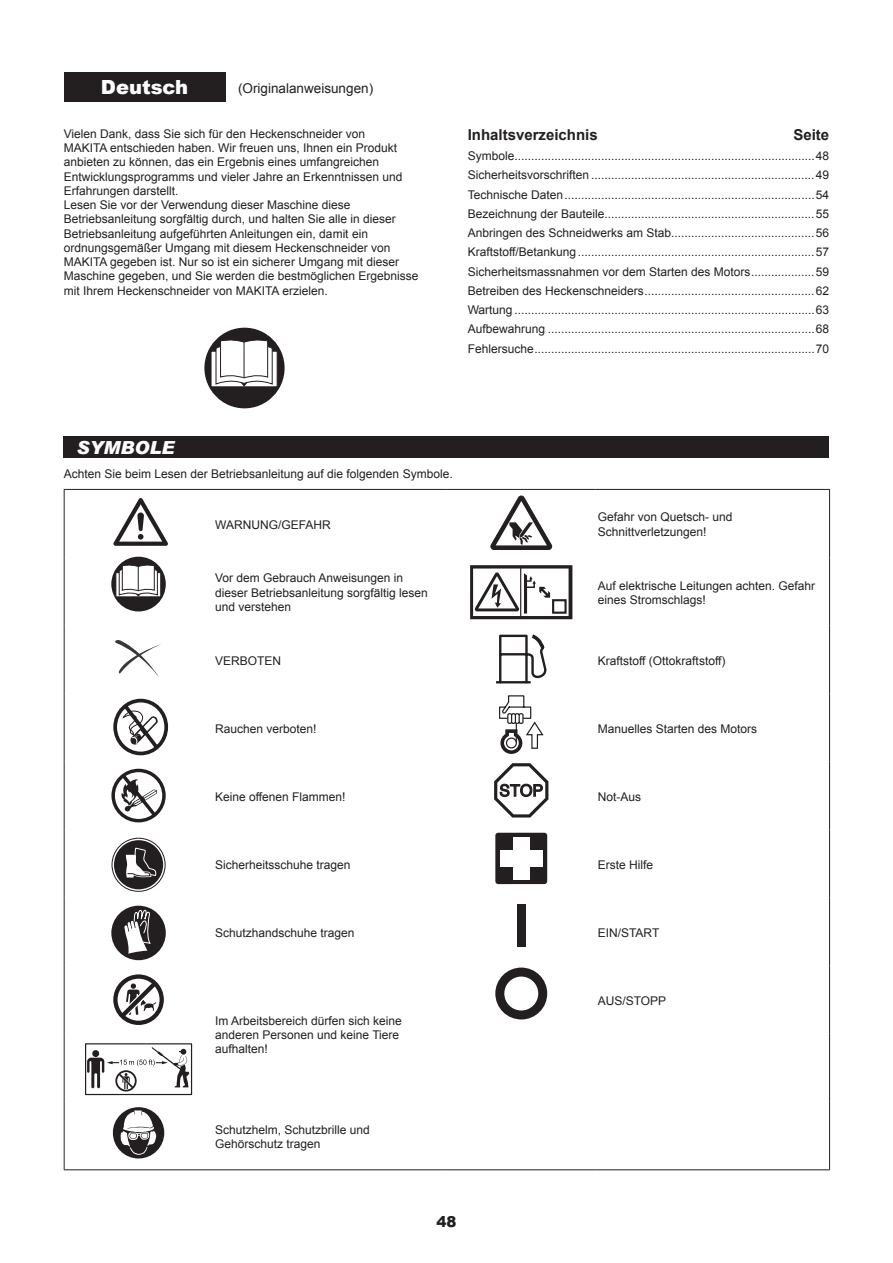
<style>
.page{position:relative;width:893px;height:1263px;background:#fff}
.page>*{position:absolute;margin:0;border:0;box-sizing:border-box;transform-origin:0 0}
.t1{font:900 19.5px "Arial";color:#fff}
.t2{font:italic 900 18px "Arial";color:#fff}
.t3{font:700 15px "Arial";color:#231f20}
.t4{font:900 15px "Arial";color:#231f20}
.t5{font:13.5px "Arial";color:#231f20}
.t6{font:12px/14.2px "Arial";color:#231f20}
</style>
<div class="page">
<div style="left:204px;top:328px;width:81px;height:80px;background:#231f20;border-radius:50%"></div>
<svg style="left:210px;top:338px;width:68px;height:49px;background:#cccbcc"></svg>
<hr style="left:244px;top:342px;width:1px;height:36px;background:#231f20">
<div style="left:64px;top:72px;width:161px;height:30px;background:#231f20"></div>
<div style="left:64px;top:436px;width:765px;height:21px;background:#231f20"></div>
<hr style="left:64px;top:489px;width:149px;height:1px;background:#231f20">
<hr style="left:64px;top:490px;width:1px;height:67px;background:#231f20">
<hr style="left:213px;top:489px;width:234px;height:1px;background:#231f20">
<hr style="left:447px;top:489px;width:149px;height:1px;background:#231f20">
<hr style="left:596px;top:489px;width:234px;height:1px;background:#231f20">
<hr style="left:829px;top:490px;width:1px;height:67px;background:#231f20">
<hr style="left:64px;top:557px;width:1px;height:68px;background:#231f20">
<hr style="left:829px;top:557px;width:1px;height:68px;background:#231f20">
<hr style="left:64px;top:625px;width:1px;height:68px;background:#231f20">
<hr style="left:829px;top:625px;width:1px;height:68px;background:#231f20">
<hr style="left:64px;top:693px;width:1px;height:68px;background:#231f20">
<hr style="left:829px;top:693px;width:1px;height:68px;background:#231f20">
<hr style="left:64px;top:761px;width:1px;height:69px;background:#231f20">
<hr style="left:829px;top:761px;width:1px;height:69px;background:#231f20">
<hr style="left:64px;top:830px;width:1px;height:68px;background:#231f20">
<hr style="left:829px;top:830px;width:1px;height:68px;background:#231f20">
<hr style="left:64px;top:898px;width:1px;height:68px;background:#231f20">
<hr style="left:829px;top:898px;width:1px;height:68px;background:#231f20">
<hr style="left:64px;top:966px;width:1px;height:68px;background:#231f20">
<hr style="left:829px;top:966px;width:1px;height:68px;background:#231f20">
<hr style="left:64px;top:1034px;width:1px;height:68px;background:#231f20">
<hr style="left:829px;top:1034px;width:1px;height:68px;background:#231f20">
<hr style="left:64px;top:1102px;width:1px;height:67px;background:#231f20">
<hr style="left:829px;top:1102px;width:1px;height:67px;background:#231f20">
<hr style="left:64px;top:1169px;width:149px;height:1px;background:#231f20">
<hr style="left:213px;top:1169px;width:234px;height:1px;background:#231f20">
<hr style="left:447px;top:1169px;width:149px;height:1px;background:#231f20">
<hr style="left:596px;top:1169px;width:234px;height:1px;background:#231f20">
<svg style="left:113px;top:498px;width:55px;height:48px"></svg>
<svg style="left:491px;top:496px;width:61px;height:54px"></svg>
<div style="left:111px;top:557px;width:55px;height:54px;background:#231f20;border-radius:50%"></div>
<svg style="left:115px;top:564px;width:46px;height:33px;background:#c1c0c0"></svg>
<svg style="left:470px;top:565px;width:102px;height:54px"></svg>
<svg style="left:115px;top:640px;width:46px;height:37px"></svg>
<hr style="left:496px;top:681px;width:35px;height:2px;background:#231f20">
<svg style="left:498px;top:634px;width:49px;height:50px"></svg>
<svg style="left:113px;top:698px;width:56px;height:58px"></svg>
<svg style="left:499px;top:695px;width:45px;height:59px"></svg>
<div style="left:111px;top:769px;width:55px;height:53px;border:3px solid #231f20;border-radius:50%"></div>
<svg style="left:118px;top:771px;width:41px;height:49px"></svg>
<svg style="left:494px;top:763px;width:54px;height:54px"></svg>
<div style="left:114px;top:840px;width:49px;height:49px;background:#231f20;border-radius:50%"></div>
<div style="left:112px;top:838px;width:53px;height:54px;border:1px solid #231f20;border-radius:50%"></div>
<svg style="left:126px;top:847px;width:31px;height:30px"></svg>
<div style="left:495px;top:833px;width:52px;height:51px;background:#231f20;border-radius:3px"></div>
<div style="left:500px;top:850px;width:43px;height:17px;background:#fff"></div>
<div style="left:513px;top:837px;width:17px;height:42px;background:#fff"></div>
<div style="left:111px;top:906px;width:55px;height:54px;background:#231f20;border-radius:50%"></div>
<svg style="left:124px;top:909px;width:27px;height:45px"></svg>
<div style="left:517px;top:904px;width:9px;height:42px;background:#231f20"></div>
<svg style="left:113px;top:974px;width:51px;height:51px"></svg>
<svg style="left:495px;top:967px;width:52px;height:52px"></svg>
<div style="left:85px;top:1043px;width:107px;height:52px;border:1px solid #231f20"></div>
<svg style="left:87px;top:1047px;width:102px;height:45px"></svg>
<svg style="left:112px;top:1106px;width:54px;height:54px"></svg>
<div style="left:113px;top:1107px;width:51px;height:51px;background:#231f20;border-radius:50%"></div>
<svg style="left:120px;top:1110px;width:39px;height:47px"></svg>
<h1 class="t1" style="left:101px;top:73px;width:89px">Deutsch</h1>
<p class="t5" style="left:238px;top:79px;width:137px">(Originalanweisungen)</p>
<p class="t6" style="left:64px;top:127px;width:356px">Vielen Dank, dass Sie sich für den Heckenschneider von<br>MAKITA entschieden haben. Wir freuen uns, Ihnen ein Produkt anbieten zu können, das ein Ergebnis eines umfangreichen Entwicklungsprogramms und vieler Jahre an Erkenntnissen und Erfahrungen darstellt.<br>Lesen Sie vor der Verwendung dieser Maschine diese Betriebsanleitung sorgfältig durch, und halten Sie alle in dieser Betriebsanleitung aufgeführten Anleitungen ein, damit ein ordnungsgemäßer Umgang mit diesem Heckenschneider von MAKITA gegeben ist. Nur so ist ein sicherer Umgang mit dieser Maschine gegeben, und Sie werden die bestmöglichen Ergebnisse mit Ihrem Heckenschneider von MAKITA erzielen.</p>
<p class="t3" style="left:468px;top:125px;width:132px">Inhaltsverzeichnis</p>
<p class="t3" style="left:793px;top:125px;width:37px">Seite</p>
<p class="t6" style="left:468px;top:146px;width:363px;line-height:19.2px;text-align:justify">Symbole..........................................................................................48<br>Sicherheitsvorschriften ...................................................................49<br>Technische Daten...........................................................................54<br>Bezeichnung der Bauteile...............................................................55<br>Anbringen des Schneidwerks am Stab...........................................56<br>Kraftstoff/Betankung.......................................................................57<br>Sicherheitsmassnahmen vor dem Starten des Motors...................59<br>Betreiben des Heckenschneiders...................................................62<br>Wartung ..........................................................................................63<br>Aufbewahrung ................................................................................68<br>Fehlersuche....................................................................................70</p>
<h2 class="t2" style="left:77px;top:437px;width:99px">SYMBOLE</h2>
<p class="t6" style="left:64px;top:467px;width:390px">Achten Sie beim Lesen der Betriebsanleitung auf die folgenden Symbole.</p>
<p class="t6" style="left:215px;top:517px;width:117px">WARNUNG/GEFAHR</p>
<p class="t6" style="left:598px;top:510px;width:136px">Gefahr von Quetsch- und<br>Schnittverletzungen!</p>
<p class="t6" style="left:215px;top:571px;width:214px">Vor dem Gebrauch Anweisungen in dieser Betriebsanleitung sorgfältig lesen und verstehen</p>
<p class="t6" style="left:598px;top:578px;width:219px">Auf elektrische Leitungen achten. Gefahr eines Stromschlags!</p>
<p class="t6" style="left:215px;top:653px;width:68px">VERBOTEN</p>
<p class="t6" style="left:598px;top:653px;width:129px">Kraftstoff (Ottokraftstoff)</p>
<p class="t6" style="left:215px;top:721px;width:103px">Rauchen verboten!</p>
<p class="t6" style="left:598px;top:721px;width:161px">Manuelles Starten des Motors</p>
<p class="t6" style="left:215px;top:789px;width:132px">Keine offenen Flammen!</p>
<p class="t6" style="left:598px;top:789px;width:45px">Not-Aus</p>
<p class="t6" style="left:215px;top:857px;width:137px">Sicherheitsschuhe tragen</p>
<p class="t6" style="left:598px;top:857px;width:57px">Erste Hilfe</p>
<p class="t6" style="left:215px;top:926px;width:141px">Schutzhandschuhe tragen</p>
<p class="t6" style="left:598px;top:926px;width:63px">EIN/START</p>
<p class="t6" style="left:215px;top:1013px;width:188px">Im Arbeitsbereich dürfen sich keine anderen Personen und keine Tiere aufhalten!</p>
<p class="t6" style="left:215px;top:1122px;width:156px">Schutzhelm, Schutzbrille und<br>Gehörschutz tragen</p>
<p class="t4" style="left:436px;top:1210px;width:22px">48</p>
<p class="t6" style="left:598px;top:994px;width:70px">AUS/STOPP</p>
</div>
